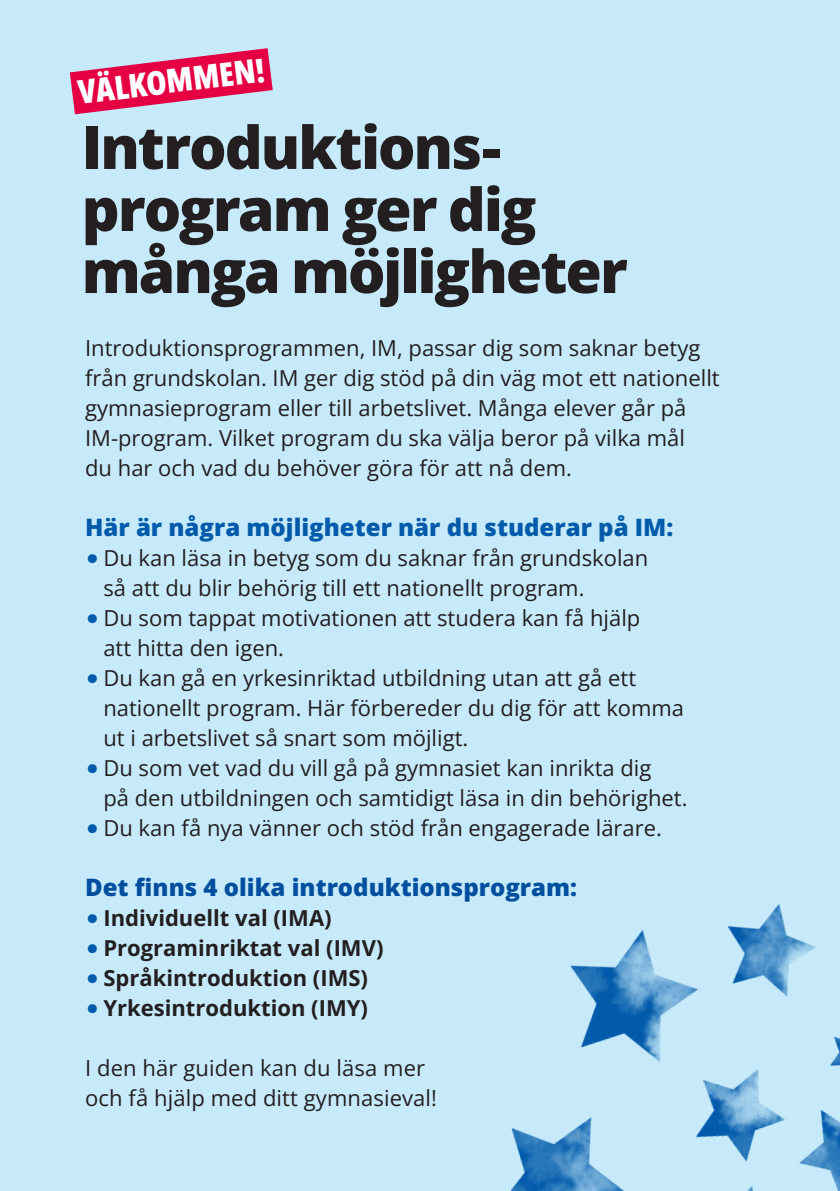
<style>
.page{position:relative;width:840px;height:1191px;background:#fff}
.page>*{position:absolute;margin:0;border:0;box-sizing:border-box;transform-origin:0 0}
.t1{font:800 59px/62px "Open Sans";letter-spacing:-.035em;color:#231f20}
.t2{font:800 32.8px "Open Sans Condensed";color:#fff}
.t3{font:800 24px "Open Sans";color:#015aaa}
.t4{font:800 24px "Open Sans";color:#004f9f}
.t5{font:22px/30px "Open Sans";color:#231f20}
.t6{font:700 22px "Open Sans";color:#231f20}
.s1{color:#015aaa}
</style>
<div class="page">
<div style="left:0;top:0;width:839px;height:1191px;background:#c6eafa"></div>
<svg style="left:69px;top:48px;width:204px;height:67px"></svg>
<img style="left:510px;top:904px;width:329px;height:287px">
<h2 class="t2" style="left:75px;top:70px;width:189px;rotate:-7deg">VÄLKOMMEN!</h2>
<h3 class="t1" style="left:82px;top:115px;width:547px">Introduktions&shy;program ger dig många möjligheter</h3>
<p class="t5" style="left:85px;top:332px;width:635px">Introduktionsprogrammen, IM, passar dig som saknar betyg från grundskolan. IM ger dig stöd på din väg mot ett nationellt gymnasieprogram eller till arbetslivet. Många elever går på IM-program. Vilket program du ska välja beror på vilka mål<br>du har och vad du behöver göra för att nå dem.</p>
<h4 class="t3" style="left:85px;top:510px;width:589px">Här är några möjligheter när du studerar på IM:</h4>
<p class="t5" style="left:103px;top:542px;width:546px;text-indent:-18px"><span class="s1">•</span> Du kan läsa in betyg som du saknar från grundskolan så att du blir behörig till ett nationellt program.</p>
<p class="t5" style="left:103px;top:602px;width:538px;text-indent:-18px"><span class="s1">•</span> Du som tappat motivationen att studera kan få hjälp att hitta den igen.</p>
<p class="t5" style="left:103px;top:662px;width:582px;text-indent:-18px"><span class="s1">•</span> Du kan gå en yrkesinriktad utbildning utan att gå ett nationellt program. Här förbereder du dig för att komma ut i arbetslivet så snart som möjligt.</p>
<p class="t5" style="left:103px;top:752px;width:585px;text-indent:-18px"><span class="s1">•</span> Du som vet vad du vill gå på gymnasiet kan inrikta dig<br>på den utbildningen och samtidigt läsa in din behörighet.</p>
<p class="t5" style="left:85px;top:812px;width:578px"><span class="s1">•</span> Du kan få nya vänner och stöd från engagerade lärare.</p>
<h4 class="t4" style="left:85px;top:870px;width:493px">Det finns 4 olika introduktionsprogram:</h4>
<p class="t6" style="left:85px;top:902px;width:248px"><span class="s1">•</span> Individuellt val (IMA)</p>
<p class="t6" style="left:85px;top:932px;width:300px"><span class="s1">•</span> Programinriktat val (IMV)</p>
<p class="t6" style="left:85px;top:962px;width:284px"><span class="s1">•</span> Språkintroduktion (IMS)</p>
<p class="t6" style="left:85px;top:992px;width:284px"><span class="s1">•</span> Yrkesintroduktion (IMY)</p>
<p class="t5" style="left:85px;top:1052px;width:353px">I den här guiden kan du läsa mer och få hjälp med ditt gymnasieval!</p>
</div>
